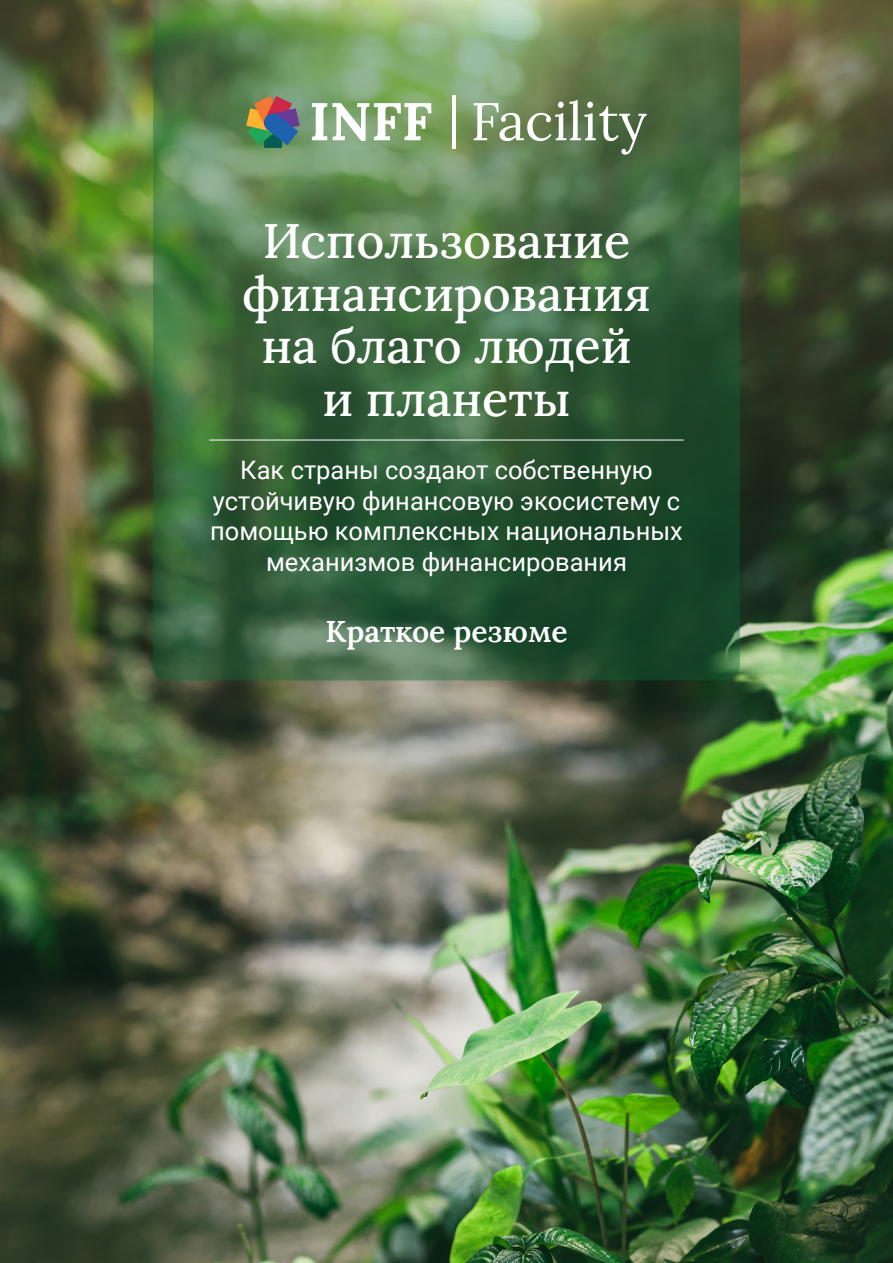
<style>
.page{position:relative;width:893px;height:1263px;background:#fff}
.page>*{position:absolute;margin:0;border:0;box-sizing:border-box;transform-origin:0 0}
.t1{font:500 48.45px/52.5px "Lora";color:#fff;text-align:center}
.t2{font:600 30px "Lora";color:#fff}
.t3{font:25.5px/30.5px "Roboto";color:#fff;text-align:center}
</style>
<div class="page">
<img style="left:0;top:0;width:893px;height:1263px">
<svg style="left:153px;top:0;width:587px;height:680px;background:#436b43"></svg>
<hr style="left:209px;top:440px;width:475px;height:1px;background:#fff">
<svg style="left:312px;top:103px;width:119px;height:38px"></svg>
<hr style="left:452px;top:95px;width:3px;height:54px;background:#fff">
<svg style="left:246px;top:96px;width:54px;height:52px;background:#6f7569"></svg>
<svg style="left:474px;top:100px;width:173px;height:55px;background:#7d9270"></svg>
<p class="t1" style="left:242px;top:211px;width:410px">Использование финансирования на благо людей и планеты</p>
<p class="t3" style="left:210px;top:454px;width:474px">Как страны создают собственную устойчивую финансовую экосистему с помощью комплексных национальных механизмов финансирования</p>
<p class="t2" style="left:325px;top:608px;width:244px">Краткое резюме</p>
</div>
